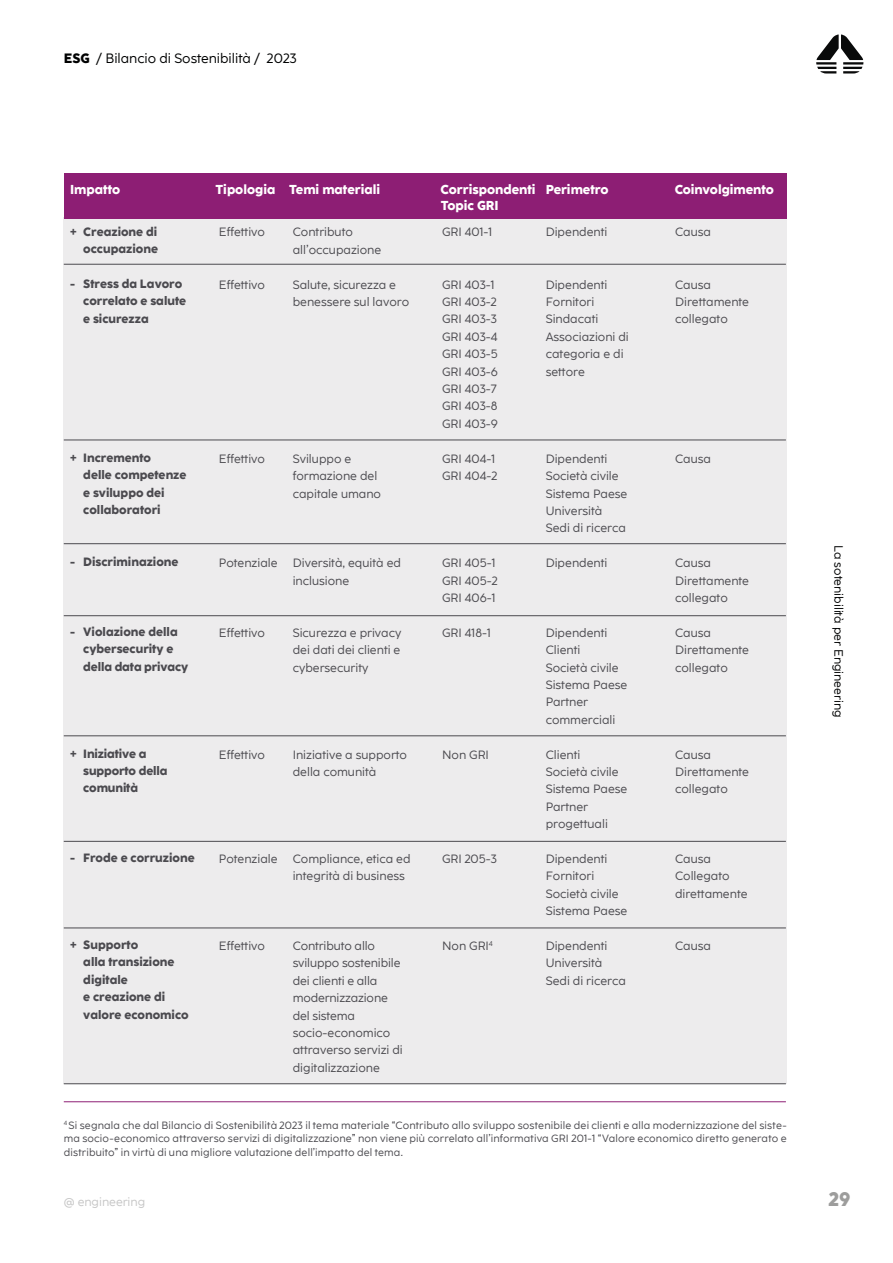
<style>
.page{position:relative;width:893px;height:1263px;background:#fff}
.page>*{position:absolute;margin:0;border:0;box-sizing:border-box;transform-origin:0 0}
.t1{font:800 19.5px "Coco Eng";color:#9d9d9c}
.t2{font:13.5px "Coco Eng";color:#010202}
.t3{font:800 12.9px "Coco Eng";color:#fff}
.t4{font:12px/17.4px "Coco Eng";color:#4b4a4f}
.t5{font:800 12px/17.4px "Coco Eng";color:#4b4a4f}
.t6{font:12px "Coco Eng";color:#010202}
.t7{font:12px "Coco Eng";color:#c6c6c6}
.t8{font:10.5px/13.5px "Coco Eng";letter-spacing:.01em;color:#4b4a4f;text-align:justify}
.s1{font-weight:800}
</style>
<div class="page">
<svg style="left:816px;top:34px;width:47px;height:40px"></svg>
<div style="left:63px;top:217px;width:724px;height:867px;background:#edeced"></div>
<hr style="left:64px;top:1101px;width:722px;height:1px;background:#8d1e74">
<div style="left:64px;top:173px;width:723px;height:46px;background:#8d1e74"></div>
<hr style="left:64px;top:440px;width:722px;height:1px;background:#4b4a4f">
<hr style="left:64px;top:264px;width:722px;height:1px;background:#4b4a4f">
<hr style="left:64px;top:543px;width:722px;height:1px;background:#4b4a4f">
<hr style="left:64px;top:615px;width:722px;height:1px;background:#4b4a4f">
<hr style="left:64px;top:735px;width:722px;height:1px;background:#4b4a4f">
<hr style="left:64px;top:841px;width:722px;height:1px;background:#4b4a4f">
<hr style="left:64px;top:1083px;width:722px;height:1px;background:#4b4a4f">
<hr style="left:64px;top:927px;width:722px;height:1px;background:#4b4a4f">
<p class="t2" style="left:64px;top:49px;width:235px"><span class="s1">ESG</span> / Bilancio di Sostenibilità / 2023</p>
<p class="t3" style="left:70px;top:180px;width:52px">Impatto</p>
<p class="t3" style="left:216px;top:180px;width:166px">Tipologia Temi materiali</p>
<p class="t3" style="left:441px;top:180px;width:169px">Corrispondenti Perimetro</p>
<p class="t3" style="left:675px;top:180px;width:101px">Coinvolgimento</p>
<p class="t3" style="left:441px;top:196px;width:60px">Topic GRI</p>
<p class="t5" style="left:70px;top:222px;width:89px;text-align:right">+ Creazione di occupazione</p>
<p class="t5" style="left:83px;top:274px;width:104px;text-indent:-13px">- Stress da Lavoro correlato e salute e sicurezza</p>
<p class="t4" style="left:219px;top:223px;width:48px">Effettivo</p>
<p class="t4" style="left:293px;top:223px;width:90px">Contributo all’occupazione</p>
<p class="t4" style="left:293px;top:275px;width:118px">Salute, sicurezza e benessere sul lavoro</p>
<p class="t4" style="left:546px;top:223px;width:63px">Dipendenti</p>
<p class="t4" style="left:442px;top:223px;width:52px">GRI 401-1</p>
<p class="t4" style="left:675px;top:223px;width:38px">Causa</p>
<p class="t4" style="left:219px;top:275px;width:48px">Effettivo</p>
<p class="t4" style="left:546px;top:275px;width:85px">Dipendenti<br>Fornitori<br>Sindacati<br>Associazioni di categoria e di settore</p>
<p class="t4" style="left:442px;top:275px;width:58px">GRI 403-1<br>GRI 403-2<br>GRI 403-3<br>GRI 403-4<br>GRI 403-5<br>GRI 403-6<br>GRI 403-7<br>GRI 403-8<br>GRI 403-9</p>
<p class="t4" style="left:442px;top:449px;width:57px">GRI 404-1<br>GRI 404-2</p>
<p class="t4" style="left:675px;top:275px;width:76px">Causa<br>Direttamente collegato</p>
<p class="t5" style="left:83px;top:448px;width:105px;text-indent:-13px">+ Incremento<br>delle competenze e sviluppo dei collaboratori</p>
<p class="t4" style="left:219px;top:449px;width:48px">Effettivo</p>
<p class="t4" style="left:293px;top:449px;width:90px">Sviluppo e formazione del capitale umano</p>
<p class="t4" style="left:546px;top:449px;width:83px">Dipendenti<br>Società civile<br>Sistema Paese<br>Università<br>Sedi di ricerca</p>
<p class="t4" style="left:546px;top:554px;width:63px">Dipendenti</p>
<p class="t4" style="left:675px;top:449px;width:38px">Causa</p>
<p class="t5" style="left:70px;top:552px;width:110px">- Discriminazione</p>
<p class="t4" style="left:219px;top:554px;width:60px">Potenziale</p>
<p class="t4" style="left:293px;top:554px;width:110px">Diversità, equità ed inclusione</p>
<p class="t4" style="left:442px;top:554px;width:57px">GRI 405-1<br>GRI 405-2<br>GRI 406-1</p>
<p class="t4" style="left:442px;top:623px;width:50px">GRI 418-1</p>
<p class="t4" style="left:675px;top:554px;width:76px">Causa<br>Direttamente collegato</p>
<p class="t4" style="left:675px;top:623px;width:76px">Causa<br>Direttamente collegato</p>
<p class="t5" style="left:83px;top:622px;width:107px;text-indent:-13px">- Violazione della cybersecurity e della data privacy</p>
<p class="t4" style="left:219px;top:623px;width:48px">Effettivo</p>
<p class="t4" style="left:546px;top:623px;width:83px">Dipendenti<br>Clienti<br>Società civile<br>Sistema Paese<br>Partner commerciali</p>
<p class="t4" style="left:546px;top:745px;width:83px">Clienti<br>Società civile<br>Sistema Paese<br>Partner progettuali</p>
<p class="t4" style="left:546px;top:849px;width:83px">Dipendenti<br>Fornitori<br>Società civile<br>Sistema Paese</p>
<p class="t4" style="left:546px;top:936px;width:82px">Dipendenti<br>Università<br>Sedi di ricerca</p>
<p class="t4" style="left:293px;top:623px;width:110px;text-align:justify">Sicurezza e privacy dei dati dei clienti e cybersecurity</p>
<p class="t5" style="left:83px;top:744px;width:86px;text-indent:-13px">+ Iniziative a supporto della comunità</p>
<p class="t4" style="left:219px;top:745px;width:48px">Effettivo</p>
<p class="t4" style="left:293px;top:745px;width:116px">Iniziative a supporto della comunità</p>
<p class="t4" style="left:442px;top:745px;width:48px">Non GRI</p>
<p class="t4" style="left:675px;top:745px;width:76px">Causa<br>Direttamente collegato</p>
<p class="t5" style="left:70px;top:848px;width:126px">- Frode e corruzione</p>
<p class="t4" style="left:219px;top:849px;width:60px">Potenziale</p>
<p class="t4" style="left:293px;top:849px;width:119px">Compliance, etica ed integrità di business</p>
<p class="t4" style="left:442px;top:849px;width:56px">GRI 205-3</p>
<p class="t4" style="left:675px;top:849px;width:74px">Causa<br>Collegato direttamente</p>
<p class="t5" style="left:83px;top:935px;width:107px;text-indent:-13px">+ Supporto<br>alla transizione digitale<br>e creazione di valore economico</p>
<p class="t4" style="left:219px;top:936px;width:48px">Effettivo</p>
<p class="t4" style="left:293px;top:936px;width:112px">Contributo allo sviluppo sostenibile dei clienti e alla modernizzazione del sistema socio-economico attraverso servizi di digitalizzazione</p>
<p class="t4" style="left:442px;top:936px;width:52px">Non GRI<sup>4</sup></p>
<p class="t4" style="left:675px;top:936px;width:38px">Causa</p>
<p class="t8" style="left:64px;top:1118px;width:724px"><sup>4</sup> Si segnala che dal Bilancio di Sostenibilità 2023 il tema materiale “Contributo allo sviluppo sostenibile dei clienti e alla modernizzazione del siste&shy;ma socio-economico attraverso servizi di digitalizzazione” non viene più correlato all’informativa GRI 201-1 “Valore economico diretto generato e distribuito” in virtù di una migliore valutazione dell’impatto del tema.</p>
<p class="t7" style="left:64px;top:1194px;width:83px">@ engineering</p>
<p class="t6" style="left:846px;top:545px;width:174px;rotate:90deg">La sotenibilità per Engineering</p>
<h1 class="t1" style="left:829px;top:1185px;width:23px">29</h1>
</div>
